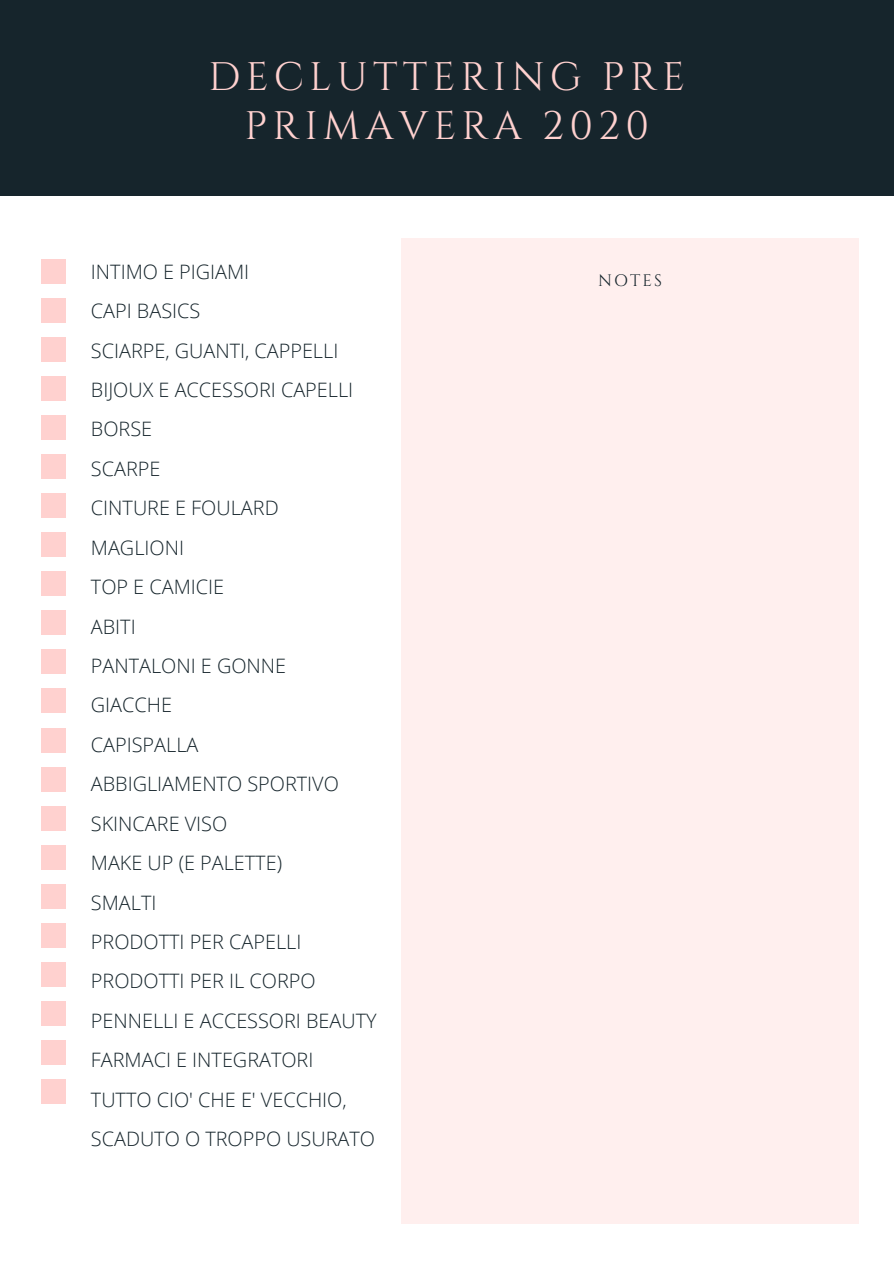
<style>
.page{position:relative;width:894px;height:1264px;background:#fff}
.page>*{position:absolute;margin:0;border:0;box-sizing:border-box;transform-origin:0 0}
.t1{font:39.75px/49.5px "Cinzel";letter-spacing:.13em;color:#ffd1cf;text-align:center}
.t2{font:300 19.8px/39.5px "Open Sans";color:#16252c}
.t3{font:16.5px "Cinzel";letter-spacing:.13em;color:#16252c}
</style>
<div class="page">
<div style="left:0;top:0;width:893px;height:196px;background:#16252c"></div>
<div style="left:401px;top:239px;width:456px;height:985px;background:#ffefee"></div>
<div style="left:42px;top:259px;width:24px;height:25px;background:#ffd1cf"></div>
<div style="left:42px;top:298px;width:24px;height:25px;background:#ffd1cf"></div>
<div style="left:42px;top:337px;width:24px;height:25px;background:#ffd1cf"></div>
<div style="left:42px;top:376px;width:24px;height:25px;background:#ffd1cf"></div>
<div style="left:42px;top:415px;width:24px;height:25px;background:#ffd1cf"></div>
<div style="left:42px;top:454px;width:24px;height:25px;background:#ffd1cf"></div>
<div style="left:42px;top:493px;width:24px;height:25px;background:#ffd1cf"></div>
<div style="left:42px;top:532px;width:24px;height:25px;background:#ffd1cf"></div>
<div style="left:42px;top:571px;width:24px;height:25px;background:#ffd1cf"></div>
<div style="left:42px;top:610px;width:24px;height:25px;background:#ffd1cf"></div>
<div style="left:42px;top:649px;width:24px;height:25px;background:#ffd1cf"></div>
<div style="left:42px;top:688px;width:24px;height:25px;background:#ffd1cf"></div>
<div style="left:42px;top:727px;width:24px;height:25px;background:#ffd1cf"></div>
<div style="left:42px;top:767px;width:24px;height:24px;background:#ffd1cf"></div>
<div style="left:42px;top:806px;width:24px;height:24px;background:#ffd1cf"></div>
<div style="left:42px;top:845px;width:24px;height:24px;background:#ffd1cf"></div>
<div style="left:42px;top:884px;width:24px;height:24px;background:#ffd1cf"></div>
<div style="left:42px;top:923px;width:24px;height:24px;background:#ffd1cf"></div>
<div style="left:42px;top:962px;width:24px;height:24px;background:#ffd1cf"></div>
<div style="left:42px;top:1001px;width:24px;height:24px;background:#ffd1cf"></div>
<div style="left:42px;top:1040px;width:24px;height:24px;background:#ffd1cf"></div>
<div style="left:42px;top:1079px;width:24px;height:24px;background:#ffd1cf"></div>
<h1 class="t1" style="left:208px;top:53px;width:478px">DECLUTTERING PRE<br>PRIMAVERA 2020</h1>
<p class="t2" style="left:91px;top:251px;width:287px">INTIMO E PIGIAMI<br>CAPI BASICS<br>SCIARPE, GUANTI, CAPPELLI<br>BIJOUX E ACCESSORI CAPELLI<br>BORSE<br>SCARPE<br>CINTURE E FOULARD<br>MAGLIONI<br>TOP E CAMICIE<br>ABITI<br>PANTALONI E GONNE<br>GIACCHE<br>CAPISPALLA<br>ABBIGLIAMENTO SPORTIVO<br>SKINCARE VISO<br>MAKE UP (E PALETTE)<br>SMALTI<br>PRODOTTI PER CAPELLI<br>PRODOTTI PER IL CORPO<br>PENNELLI E ACCESSORI BEAUTY<br>FARMACI E INTEGRATORI<br>TUTTO CIO' CHE E' VECCHIO,<br>SCADUTO O TROPPO USURATO</p>
<p class="t3" style="left:598px;top:269px;width:66px">NOTES</p>
</div>
